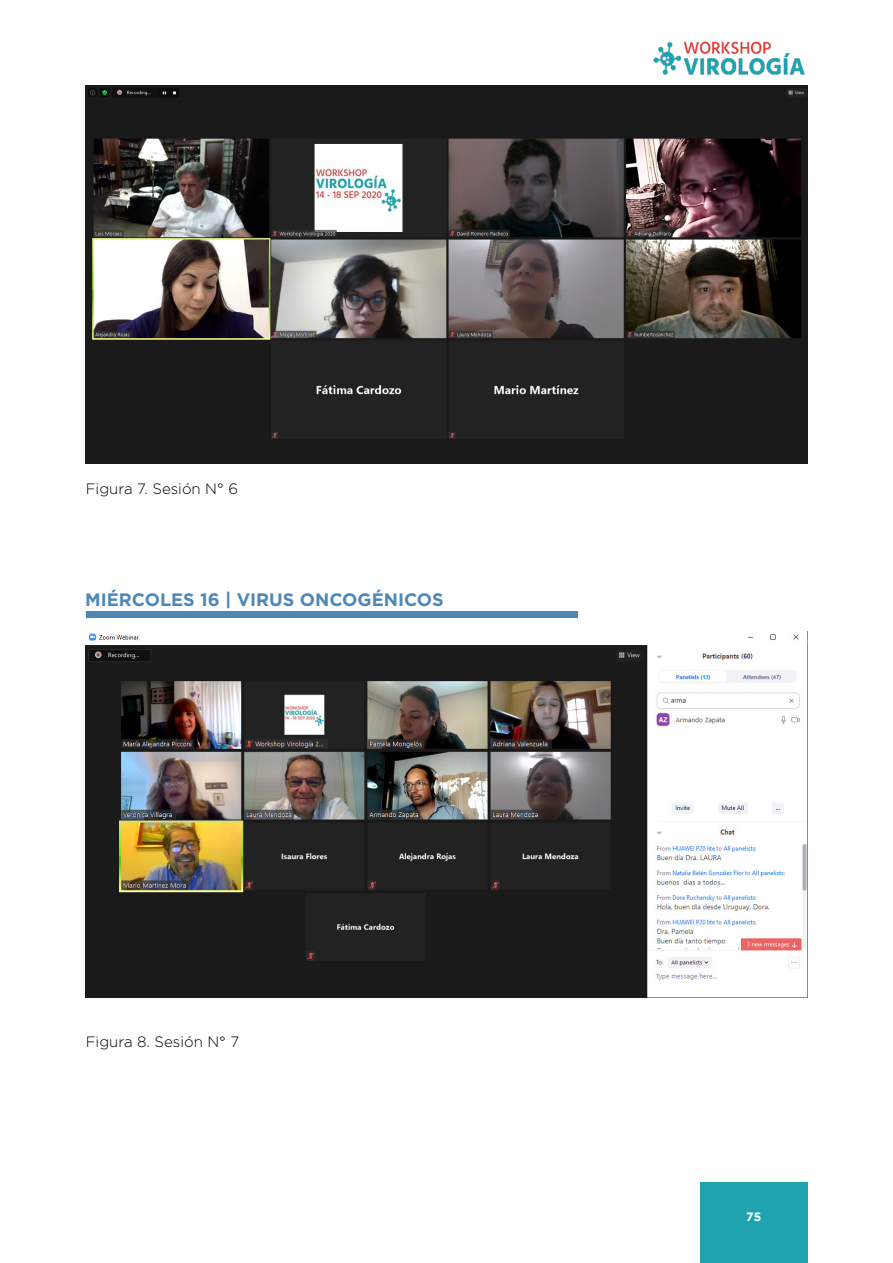
<style>
.page{position:relative;width:893px;height:1263px;background:#fff}
.page>*{position:absolute;margin:0;border:0;box-sizing:border-box;transform-origin:0 0}
.t1{font:700 18px "Gotham";color:#4e87b6}
.t2{font:300 15px "Gotham";color:#000001}
.t3{font:700 12px "Gotham";color:#fff}
</style>
<div class="page">
<img style="left:653px;top:41px;width:152px;height:34px">
<div style="left:700px;top:1183px;width:108px;height:80px;background:#1fa4af"></div>
<div style="left:86px;top:611px;width:492px;height:7px;background:#4e87b6"></div>
<img style="left:85px;top:85px;width:723px;height:379px">
<img style="left:85px;top:631px;width:723px;height:367px">
<p class="t2" style="left:86px;top:480px;width:154px">Figura 7. Sesión N° 6</p>
<p class="t1" style="left:85px;top:589px;width:360px">MIÉRCOLES 16 | VIRUS ONCOGÉNICOS</p>
<p class="t2" style="left:86px;top:1033px;width:155px">Figura 8. Sesión N° 7</p>
<p class="t3" style="left:746px;top:1209px;width:16px">75</p>
</div>
